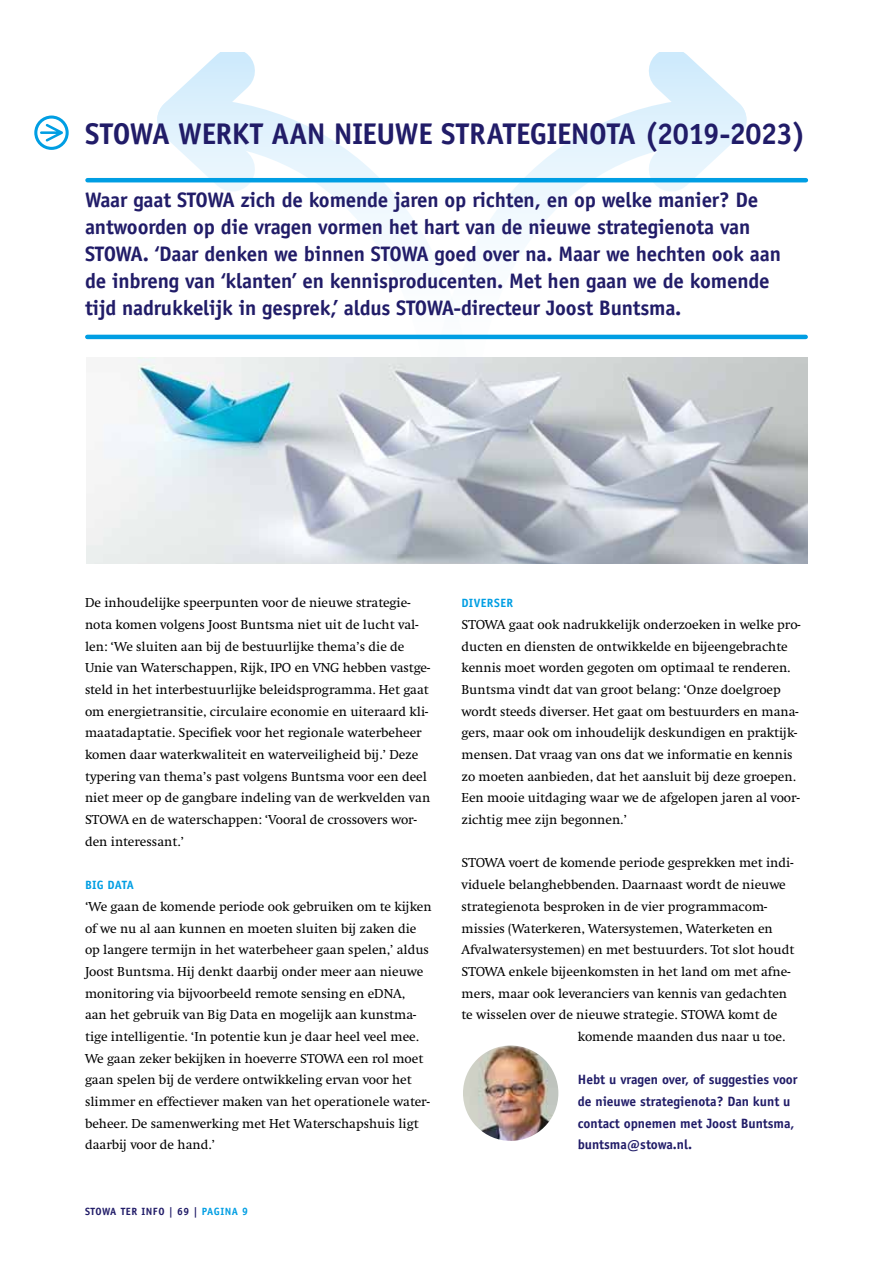
<style>
.page{position:relative;width:893px;height:1263px;background:#fff}
.page>*{position:absolute;margin:0;border:0;box-sizing:border-box;transform-origin:0 0}
.t1{font:700 30px "Officina Sans";letter-spacing:-.03em;color:#211c68}
.t2{font:700 21px/27px "Officina Sans";letter-spacing:-.01em;color:#211c68}
.t3{font:13.5px/21.8px "Swift";letter-spacing:-.005em;color:#000}
.t4{font:700 13.5px/21.8px "Officina Sans";letter-spacing:-.005em;color:#211c68}
.t5{font:700 12px "Officina Sans";color:#009ee3}
.t6{font:700 10.5px "Officina Sans";letter-spacing:.05em;color:#211c68}
.s1{color:#009ee3}
.s2{font-size:10.8px;color:#009ee3}
</style>
<div class="page">
<svg style="left:474px;top:121px;width:285px;height:219px"></svg>
<svg style="left:608px;top:53px;width:151px;height:180px"></svg>
<svg style="left:145px;top:121px;width:329px;height:219px"></svg>
<svg style="left:145px;top:53px;width:151px;height:180px"></svg>
<svg style="left:34px;top:116px;width:35px;height:34px"></svg>
<hr style="left:87px;top:335px;width:719px;height:4px;background:#009ee3">
<hr style="left:88px;top:178px;width:718px;height:4px;background:#009ee3">
<img style="left:86px;top:357px;width:722px;height:207px">
<img style="left:464px;top:1047px;width:93px;height:93px">
<div style="left:456px;top:1039px;width:109px;height:109px;border:7px solid #fff;border-radius:50%"></div>
<h1 class="t1" style="left:85px;top:115px;width:112px">STOWA werkt</h1>
<h1 class="t1" style="left:271px;top:115px;width:19px">aan</h1>
<h1 class="t1" style="left:334px;top:115px;width:17px">nieuwe</h1>
<h1 class="t1" style="left:441px;top:115px;width:16px">strategienota</h1>
<h1 class="t1" style="left:644px;top:115px;width:163px">(2019-2023)</h1>
<p class="t2" style="left:85px;top:186px;width:697px">Waar gaat STOWA zich de komende jaren op richten, en op welke manier? De antwoorden op die vragen vormen het hart van de nieuwe strategienota van STOWA. ‘Daar denken we binnen STOWA goed over na. Maar we hechten ook aan de inbreng van ‘klanten’ en kennisproducenten. Met hen gaan we de komende tijd nadrukkelijk in gesprek,’ aldus STOWA-directeur Joost Buntsma.</p>
<p class="t3" style="left:85px;top:592px;width:347px">De inhoudelijke speerpunten voor de nieuwe strategie&shy;nota komen volgens Joost Buntsma niet uit de lucht val&shy;len: ‘We sluiten aan bij de bestuurlijke thema’s die de Unie van Waterschappen, Rijk, IPO en VNG hebben vastge&shy;steld in het interbestuurlijke beleidsprogramma. Het gaat om energietransitie, circulaire economie en uiteraard kli&shy;maatadaptatie. Specifiek voor het regionale waterbeheer komen daar waterkwaliteit en waterveiligheid bij.’ Deze typering van thema’s past volgens Buntsma voor een deel niet meer op de gangbare indeling van de werkvelden van STOWA en de waterschappen: ‘Vooral de crossovers wor&shy;den interessant.’</p>
<p class="t5" style="left:85px;top:878px;width:30px">Big Data</p>
<p class="t3" style="left:85px;top:896px;width:348px">‘We gaan de komende periode ook gebruiken om te kijken of we nu al aan kunnen en moeten sluiten bij zaken die op langere termijn in het waterbeheer gaan spelen,’ aldus Joost Buntsma. Hij denkt daarbij onder meer aan nieuwe monitoring via bijvoorbeeld remote sensing en eDNA,<br>aan het gebruik van Big Data en mogelijk aan kunstma&shy;tige intelligentie. ‘In potentie kun je daar heel veel mee.<br>We gaan zeker bekijken in hoeverre STOWA een rol moet gaan spelen bij de verdere ontwikkeling ervan voor het slimmer en effectiever maken van het operationele water&shy;beheer. De samenwerking met Het Waterschapshuis ligt daarbij voor de hand.’</p>
<p class="t6" style="left:85px;top:1204px;width:165px">STOWA TER INFO | 69 | <span class="s1">PAGINA</span> <span class="s2">9</span></p>
<p class="t5" style="left:462px;top:596px;width:27px">Diverser</p>
<p class="t3" style="left:462px;top:614px;width:340px">STOWA gaat ook nadrukkelijk onderzoeken in welke pro&shy;ducten en diensten de ontwikkelde en bijeengebrachte kennis moet worden gegoten om optimaal te renderen.<br>Buntsma vindt dat van groot belang: ‘Onze doelgroep wordt steeds diverser. Het gaat om bestuurders en mana&shy;gers, maar ook om inhoudelijk deskundigen en praktijk&shy;mensen. Dat vraag van ons dat we informatie en kennis zo moeten aanbieden, dat het aansluit bij deze groepen.<br>Een mooie uitdaging waar we de afgelopen jaren al voor&shy;zichtig mee zijn begonnen.’</p>
<p class="t3" style="left:462px;top:852px;width:333px">STOWA voert de komende periode gesprekken met indi-</p>
<p class="t3" style="left:462px;top:874px;width:326px">viduele belanghebbenden. Daarnaast wordt de nieuwe</p>
<p class="t3" style="left:462px;top:896px;width:307px">strategienota besproken in de vier programmacom-</p>
<p class="t3" style="left:462px;top:917px;width:313px">missies (Waterkeren, Watersystemen, Waterketen en</p>
<p class="t3" style="left:462px;top:939px;width:334px">Afvalwatersystemen) en met bestuurders. Tot slot houdt</p>
<p class="t3" style="left:462px;top:961px;width:330px">STOWA enkele bijeenkomsten in het land om met afne-</p>
<p class="t3" style="left:462px;top:982px;width:327px">mers, maar ook leveranciers van kennis van gedachten</p>
<p class="t3" style="left:462px;top:1004px;width:317px">te wisselen over de nieuwe strategie. STOWA komt de</p>
<p class="t3" style="left:578px;top:1026px;width:209px">komende maanden dus naar u toe.</p>
<p class="t4" style="left:578px;top:1069px;width:221px">Hebt u vragen over, of suggesties voor de nieuwe strategienota? Dan kunt u contact opnemen met Joost Buntsma, buntsma@stowa.nl.</p>
</div>
